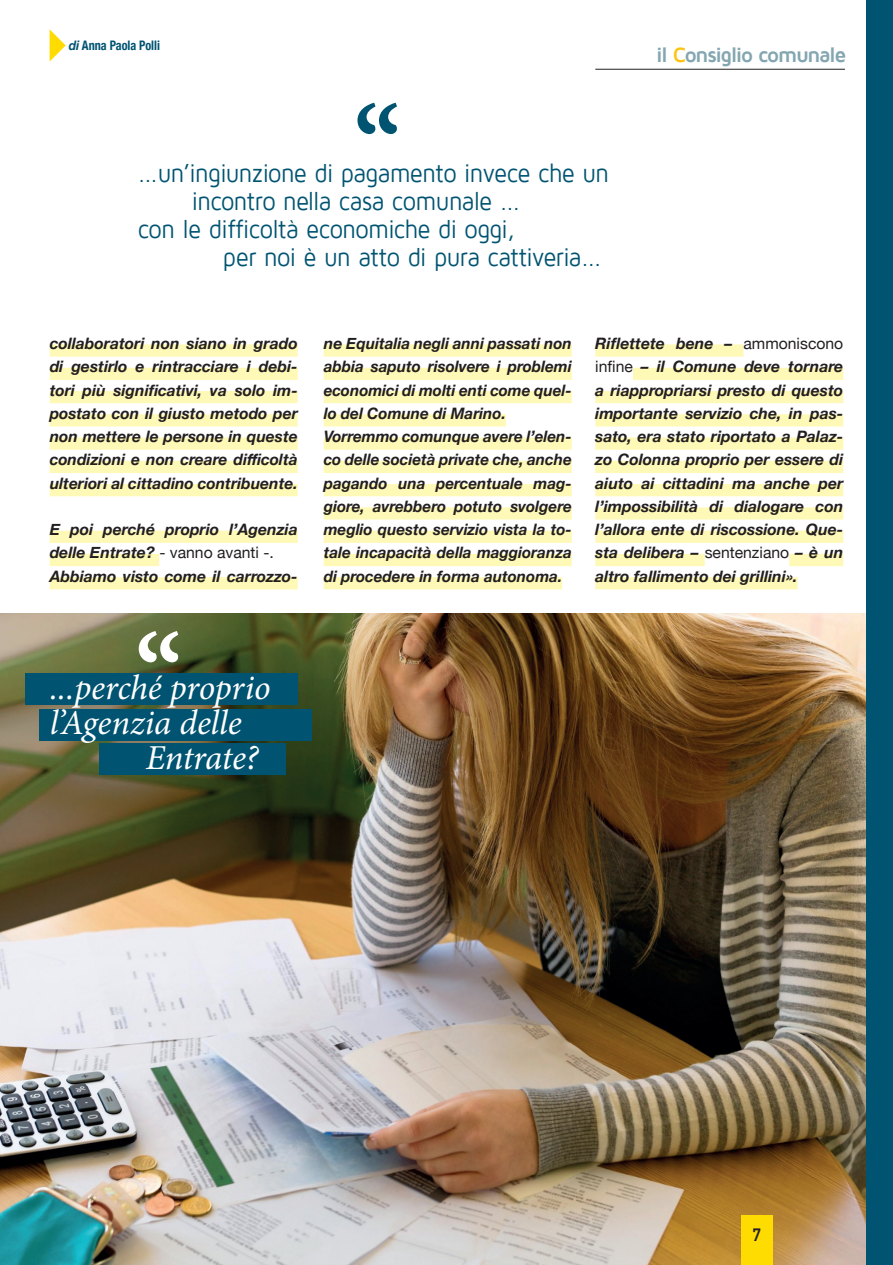
<style>
.page{position:relative;width:893px;height:1265px;background:#fff}
.page>*{position:absolute;margin:0;border:0;box-sizing:border-box;transform-origin:0 0}
.t1{font:700 condensed 112px "Minion Pro";color:#fff}
.t2{font:700 condensed 112px "Minion Pro";color:#005471}
.t3{font:italic 35px "Minion Pro";letter-spacing:-.01em;color:#fff}
.t4{font:26.25px "Maven Pro";letter-spacing:-.025em;color:#005471;scale:.9 1}
.t5{font:700 21.18px "Maven Pro";letter-spacing:-.065em;color:#84a6b1}
.t6{font:700 17.5px "DIN Alternate";color:#231f20}
.t7{font:italic 700 15.75px/23.3px "Helvetica Neue";color:#231f20}
.t8{font:700 condensed 13.12px "Helvetica Neue";color:#005471;scale:.93 1}
.s1{font-style:italic;font-stretch:normal}
.s2{color:#fec210}
.s3{font-weight:400;font-style:normal}
</style>
<div class="page">
<img style="left:0;top:613px;width:867px;height:652px">
<div style="left:741px;top:1215px;width:31px;height:50px;background:#ffdc01"></div>
<div style="left:324px;top:344px;width:248px;height:13px;background:#fff9b8"></div>
<div style="left:324px;top:368px;width:248px;height:12px;background:#fff9b8"></div>
<div style="left:324px;top:391px;width:248px;height:12px;background:#fff9b8"></div>
<div style="left:324px;top:414px;width:182px;height:12px;background:#fff9b8"></div>
<div style="left:324px;top:438px;width:248px;height:12px;background:#fff9b8"></div>
<div style="left:324px;top:461px;width:248px;height:12px;background:#fff9b8"></div>
<div style="left:324px;top:484px;width:248px;height:12px;background:#fff9b8"></div>
<div style="left:324px;top:507px;width:248px;height:13px;background:#fff9b8"></div>
<div style="left:324px;top:531px;width:248px;height:12px;background:#fff9b8"></div>
<div style="left:324px;top:554px;width:248px;height:12px;background:#fff9b8"></div>
<div style="left:324px;top:577px;width:238px;height:12px;background:#fff9b8"></div>
<div style="left:50px;top:344px;width:248px;height:13px;background:#fff9b8"></div>
<div style="left:50px;top:368px;width:248px;height:12px;background:#fff9b8"></div>
<div style="left:50px;top:391px;width:248px;height:12px;background:#fff9b8"></div>
<div style="left:50px;top:414px;width:248px;height:12px;background:#fff9b8"></div>
<div style="left:50px;top:438px;width:248px;height:12px;background:#fff9b8"></div>
<div style="left:50px;top:461px;width:248px;height:12px;background:#fff9b8"></div>
<div style="left:50px;top:484px;width:248px;height:12px;background:#fff9b8"></div>
<div style="left:50px;top:531px;width:248px;height:12px;background:#fff9b8"></div>
<div style="left:50px;top:554px;width:109px;height:12px;background:#fff9b8"></div>
<div style="left:50px;top:577px;width:248px;height:12px;background:#fff9b8"></div>
<div style="left:595px;top:344px;width:148px;height:13px;background:#fff9b8"></div>
<div style="left:633px;top:368px;width:210px;height:12px;background:#fff9b8"></div>
<div style="left:595px;top:391px;width:248px;height:12px;background:#fff9b8"></div>
<div style="left:595px;top:414px;width:248px;height:12px;background:#fff9b8"></div>
<div style="left:595px;top:438px;width:248px;height:12px;background:#fff9b8"></div>
<div style="left:595px;top:461px;width:248px;height:12px;background:#fff9b8"></div>
<div style="left:595px;top:484px;width:248px;height:12px;background:#fff9b8"></div>
<div style="left:595px;top:507px;width:248px;height:13px;background:#fff9b8"></div>
<div style="left:595px;top:531px;width:248px;height:12px;background:#fff9b8"></div>
<div style="left:595px;top:554px;width:110px;height:12px;background:#fff9b8"></div>
<div style="left:789px;top:554px;width:54px;height:12px;background:#fff9b8"></div>
<div style="left:595px;top:577px;width:203px;height:12px;background:#fff9b8"></div>
<div style="left:867px;top:0;width:26px;height:1265px;background:#005471"></div>
<svg style="left:50px;top:29px;width:16px;height:32px"></svg>
<hr style="left:595px;top:69px;width:250px;height:1px;background:#231f20">
<div style="left:25px;top:673px;width:273px;height:32px;background:#005471"></div>
<div style="left:39px;top:709px;width:273px;height:32px;background:#005471"></div>
<div style="left:99px;top:744px;width:186px;height:31px;background:#005471"></div>
<p class="t8" style="left:69px;top:34px;width:100px"><span class="s1">di</span> Anna Paola Polli</p>
<h1 class="t2" style="left:354px;top:69px;width:48px">“</h1>
<h3 class="t4" style="left:138px;top:159px;width:525px">...un’ingiunzione di pagamento invece che un</h3>
<h3 class="t4" style="left:192px;top:187px;width:366px">incontro nella casa comunale ...</h3>
<h3 class="t4" style="left:138px;top:215px;width:421px">con le difficoltà economiche di oggi,</h3>
<h3 class="t4" style="left:223px;top:243px;width:422px">per noi è un atto di pura cattiveria...</h3>
<h3 class="t5" style="left:656px;top:43px;width:192px">il <span class="s2">C</span>onsiglio comunale</h3>
<p class="t7" style="left:50px;top:332px;width:250px;text-align:justify">collaboratori non siano in grado di gestirlo e rintracciare i debi&shy;tori più significativi, va solo im&shy;postato con il giusto metodo per non mettere le persone in queste condizioni e non creare difficoltà ulteriori al cittadino contribuente.</p>
<p class="t7" style="left:50px;top:518px;width:250px">E poi perché proprio l’Agenzia delle Entrate? <span class="s3">- vanno avanti -.<br></span>Abbiamo visto come il carrozzo-</p>
<h1 class="t1" style="left:135px;top:597px;width:48px">“</h1>
<h2 class="t3" style="left:50px;top:664px;width:222px">...perché proprio</h2>
<h2 class="t3" style="left:50px;top:699px;width:193px">l’Agenzia delle</h2>
<h2 class="t3" style="left:146px;top:734px;width:114px">Entrate?</h2>
<p class="t7" style="left:324px;top:332px;width:250px">ne Equitalia negli anni passati non abbia saputo risolvere i problemi economici di molti enti come quel&shy;lo del Comune di Marino.<br>Vorremmo comunque avere l’elen&shy;co delle società private che, anche pagando una percentuale mag&shy;giore, avrebbero potuto svolgere meglio questo servizio vista la to&shy;tale incapacità della maggioranza di procedere in forma autonoma.</p>
<p class="t7" style="left:595px;top:332px;width:250px;text-align:justify">Riflettete bene – <span class="s3">ammoniscono infine</span> – il Comune deve tornare a riappropriarsi presto di questo importante servizio che, in pas&shy;sato, era stato riportato a Palaz&shy;zo Colonna proprio per essere di aiuto ai cittadini ma anche per l’impossibilità di dialogare con l’allora ente di riscossione. Que&shy;sta delibera – <span class="s3">sentenziano</span> – è un altro fallimento dei grillini».</p>
<p class="t6" style="left:752px;top:1222px;width:10px">7</p>
</div>
